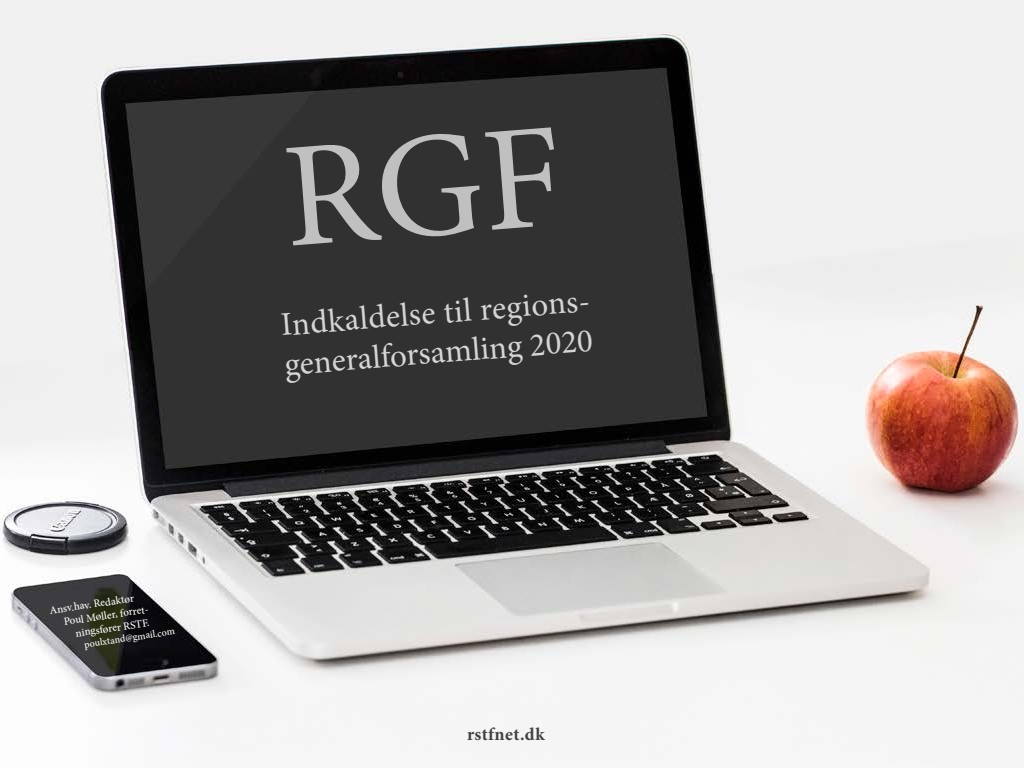
<style>
.page{position:relative;width:1024px;height:768px;background:#fff}
.page>*{position:absolute;margin:0;border:0;box-sizing:border-box;transform-origin:0 0}
.t1{font:33px/39.4px "Minion Pro";color:#d5d5d5}
.t2{font:700 18px "Minion Pro";letter-spacing:.02em;color:#424242}
.t3{font:500 11px "Minion Pro";color:#fff}
.t4{font:500 10px "Minion Pro";color:#fff}
</style>
<div class="page">
<img style="left:0;top:0;width:1024px;height:763px">
<div style="left:286px;top:127px;width:274px;height:119px;background:#313131"></div>
<p class="t3" style="left:49px;top:603px;width:87px;rotate:-8deg">Ansv.hav. Redaktør</p>
<p class="t3" style="left:63px;top:614px;width:87px;rotate:-8deg">Poul Møller, forret-</p>
<p class="t3" style="left:75px;top:626px;width:76px;rotate:-8deg">ningsfører RSTF.</p>
<p class="t4" style="left:83px;top:637px;width:93px;rotate:-8deg">poulxtand@gmail.com</p>
<h1 class="t1" style="left:279px;top:307px;width:316px;rotate:-5deg">Indkaldelse til regions&shy;generalforsamling 2020</h1>
<h2 class="t2" style="left:467px;top:722px;width:79px">rstfnet.dk</h2>
</div>
